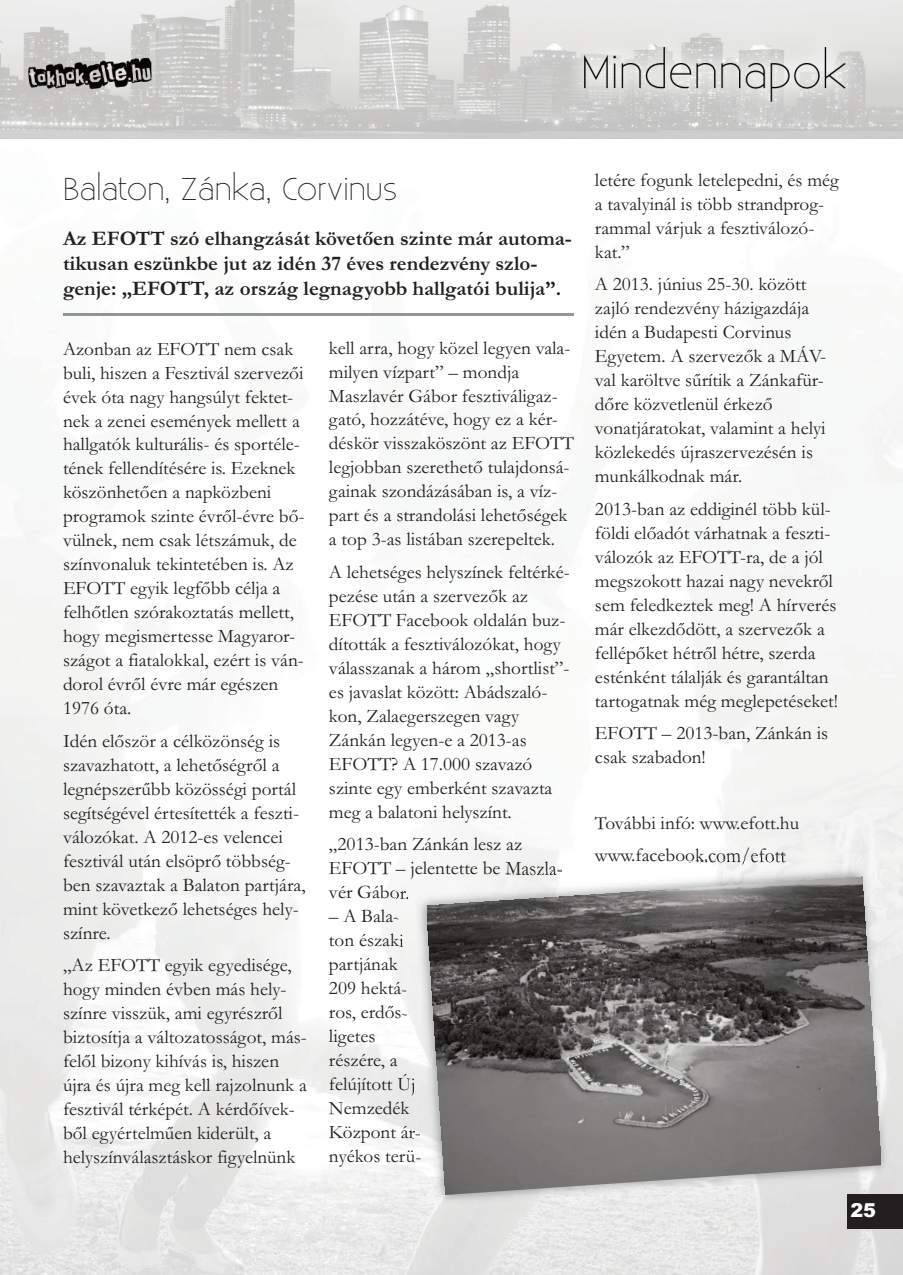
<style>
.page{position:relative;width:903px;height:1275px;background:#fff}
.page>*{position:absolute;margin:0;border:0;box-sizing:border-box;transform-origin:0 0}
.t1{font:300 31.5px "Existence";color:#231f20}
.t2{font:700 21px/25.2px "Garamond";color:#231f20}
.t3{font:19.25px/24px "Garamond";color:#231f20}
.t4{font:900 19.25px "Arial";color:#fff}
</style>
<div class="page">
<img style="left:0;top:138px;width:903px;height:1137px">
<div style="left:847px;top:1194px;width:56px;height:35px;background:#231f20"></div>
<img style="left:0;top:0;width:903px;height:138px">
<img style="left:63px;top:314px;width:511px;height:2px">
<img style="left:395px;top:848px;width:508px;height:364px">
<img style="left:427px;top:877px;width:453px;height:318px">
<h1 class="t1" style="left:63px;top:170px;width:336px">Balaton, Zánka, Corvinus</h1>
<p class="t2" style="left:63px;top:225px;width:510px">Az EFoTT szó elhangzását követően szinte már automa&shy;tikusan eszünkbe jut az idén 37 éves rendezvény szlo&shy;genje: „EFoTT, az ország legnagyobb hallgatói bulija”.</p>
<p class="t3" style="left:63px;top:336px;width:243px">Azonban az EFOTT nem csak buli, hiszen a Fesztivál szervezői évek óta nagy hangsúlyt fektet&shy;nek a zenei események mellett a hallgatók kulturális- és sportéle&shy;tének fellendítésére is. Ezeknek köszönhetően a napközbeni programok szinte évről-évre bő&shy;vülnek, nem csak létszámuk, de színvonaluk tekintetében is. Az<br>EFOTT egyik legfőbb célja a felhőtlen szórakoztatás mellett, hogy megismertesse Magyaror&shy;szágot a fiatalokkal, ezért is ván&shy;dorol évről évre már egészen<br>1976 óta.</p>
<p class="t3" style="left:63px;top:728px;width:244px">Idén először a célközönség is szavazhatott, a lehetőségről a legnépszerűbb közösségi portál segítségével értesítették a feszti&shy;válozókat. A 2012-es velencei fesztivál után elsöprő többség&shy;ben szavaztak a Balaton partjára, mint következő lehetséges hely&shy;színre.</p>
<p class="t3" style="left:63px;top:953px;width:245px">„Az EFOTT egyik egyedisége, hogy minden évben más hely&shy;színre visszük, ami egyrészről biztosítja a változatosságot, más&shy;felől bizony kihívás is, hiszen újra és újra meg kell rajzolnunk a fesztivál térképét. A kérdőívek&shy;ből egyértelműen kiderült, a helyszínválasztáskor figyelnünk</p>
<p class="t3" style="left:329px;top:335px;width:246px">kell arra, hogy közel legyen vala&shy;milyen vízpart” – mondja<br>Maszlavér Gábor fesztiváligaz&shy;gató, hozzátéve, hogy ez a kér&shy;déskör visszaköszönt az EFOTT legjobban szerethető tulajdonsá&shy;gainak szondázásában is, a víz&shy;part és a strandolási lehetőségek a top 3-as listában szerepeltek.</p>
<p class="t3" style="left:329px;top:559px;width:242px">A lehetséges helyszínek feltérké&shy;pezése után a szervezők az<br>EFOTT Facebook oldalán buz&shy;dították a fesztiválozókat, hogy válasszanak a három „shortlist”- es javaslat között: Abádszaló&shy;kon, Zalaegerszegen vagy<br>Zánkán legyen-e a 2013-as<br>EFOTT? A 17.000 szavazó szinte egy emberként szavazta meg a balatoni helyszínt.</p>
<p class="t3" style="left:329px;top:832px;width:235px">„2013-ban Zánkán lesz az<br>EFOTT – jelentette be Maszla&shy;vér Gábor.</p>
<p class="t3" style="left:329px;top:904px;width:94px">– A Bala&shy;ton északi partjának<br>209 hektá&shy;ros, erdős&shy;ligetes részére, a felújított Új<br>Nemzedék<br>Központ ár&shy;nyékos terü-</p>
<p class="t3" style="left:595px;top:167px;width:245px">letére fogunk letelepedni, és még a tavalyinál is több strandprog&shy;rammal várjuk a fesztiválozó&shy;kat.”</p>
<p class="t3" style="left:595px;top:272px;width:233px">A 2013. június 25-30. között zajló rendezvény házigazdája idén a Budapesti Corvinus<br>Egyetem. A szervezők a MÁV&shy;val karöltve sűrítik a Zánkafür&shy;dőre közvetlenül érkező vonatjáratokat, valamint a helyi közlekedés újraszervezésén is munkálkodnak már.</p>
<p class="t3" style="left:595px;top:496px;width:245px">2013-ban az eddiginél több kül&shy;földi előadót várhatnak a feszti&shy;válozók az EFOTT-ra, de a jól megszokott hazai nagy nevekről sem feledkeztek meg! A hírverés már elkezdődött, a szervezők a fellépőket hétről hétre, szerda esténként tálalják és garantáltan tartogatnak még meglepetéseket!</p>
<p class="t3" style="left:595px;top:721px;width:235px">EFOTT – 2013-ban, Zánkán is csak szabadon!</p>
<p class="t3" style="left:595px;top:806px;width:206px;line-height:32.7px">További infó: www.efott.hu www.facebook.com/efott</p>
<p class="t4" style="left:850px;top:1198px;width:27px">25</p>
</div>
